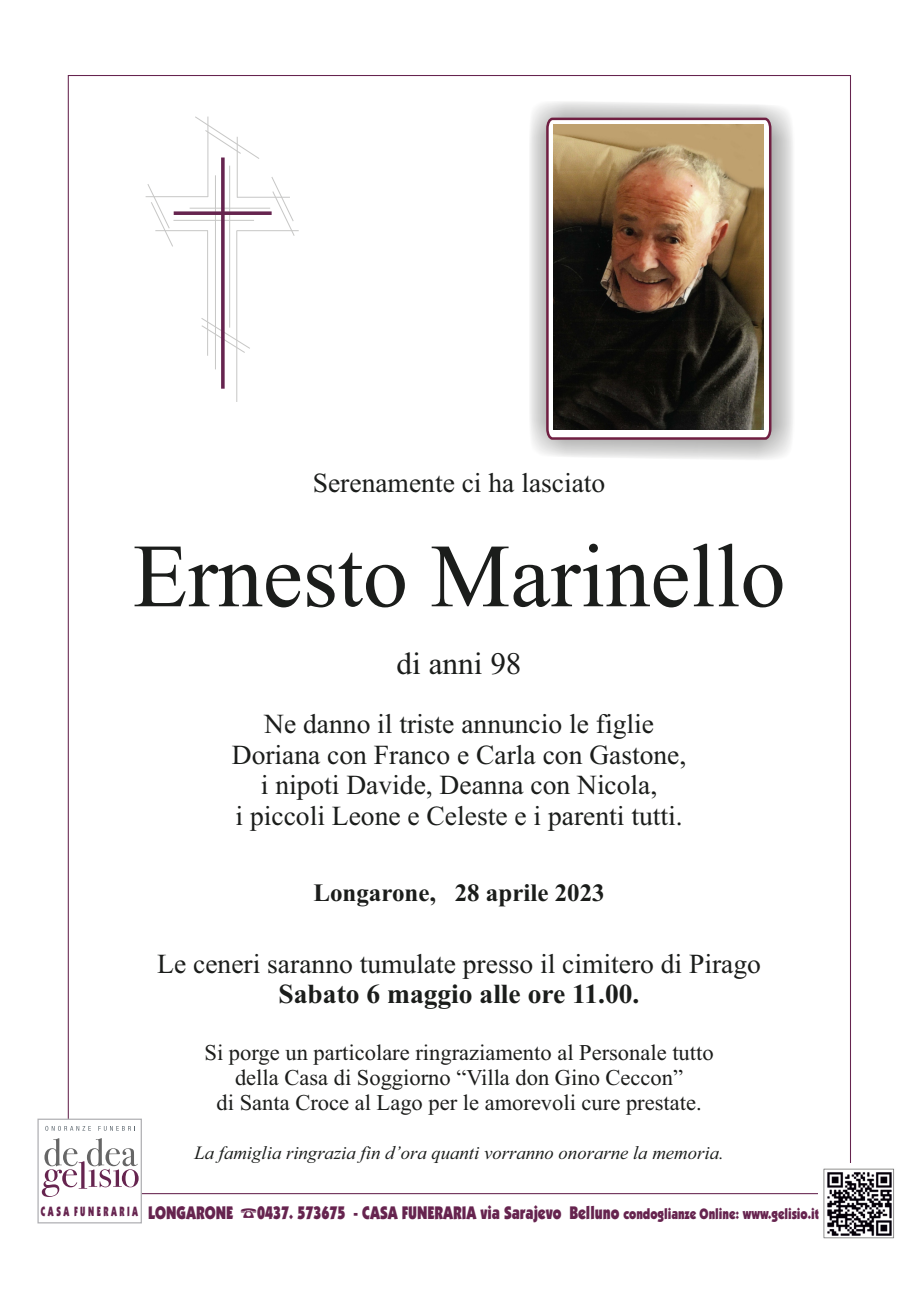
<style>
.page{position:relative;width:911px;height:1290px;background:#fff}
.page>*{position:absolute;margin:0;border:0;box-sizing:border-box;transform-origin:0 0}
.t1{font:90px "Times New Roman";color:#1b1d1b}
.t2{font:31.25px "Times New Roman";color:#1b1d1b}
.t3{font:27.5px/30.5px "Times New Roman";color:#1b1d1b;text-align:center}
.t4{font:700 27.5px "Times New Roman";color:#1b1d1b}
.t5{font:700 25px "Times New Roman";color:#1b1d1b}
.t6{font:22.5px/24.9px "Times New Roman";color:#1c1d1b;text-align:center}
.t7{font:italic 18.75px "Times New Roman";color:#1b1d1b}
.t8{font:900 18.12px "Kabel IT Cby BT";color:#66244f;scale:.79 1}
.t9{font:900 13.38px "Kabel IT Cby BT";letter-spacing:.305em;color:#66244f;scale:.62 1}
.s1{font-size:15px}
</style>
<div class="page">
<svg style="left:530px;top:102px;width:263px;height:358px;background:#d6d6d6"></svg>
<svg style="left:545px;top:116px;width:227px;height:325px"></svg>
<hr style="left:190px;top:208px;width:80px;height:1px;background:#c7c7c6">
<svg style="left:195px;top:116px;width:64px;height:44px"></svg>
<svg style="left:271px;top:177px;width:24px;height:59px"></svg>
<svg style="left:201px;top:317px;width:49px;height:36px"></svg>
<svg style="left:147px;top:184px;width:27px;height:63px"></svg>
<hr style="left:173px;top:220px;width:81px;height:1px;background:#c7c7c6">
<hr style="left:229px;top:166px;width:1px;height:162px;background:#c7c7c6">
<hr style="left:236px;top:231px;width:1px;height:171px;background:#c7c7c6">
<hr style="left:207px;top:231px;width:1px;height:125px;background:#c7c7c6">
<hr style="left:237px;top:230px;width:62px;height:1px;background:#c7c7c6">
<hr style="left:237px;top:137px;width:1px;height:60px;background:#c7c7c6">
<hr style="left:237px;top:197px;width:53px;height:1px;background:#c7c7c6">
<hr style="left:146px;top:196px;width:62px;height:1px;background:#c7c7c6">
<hr style="left:207px;top:117px;width:1px;height:80px;background:#c7c7c6">
<hr style="left:155px;top:230px;width:53px;height:1px;background:#c7c7c6">
<hr style="left:215px;top:175px;width:1px;height:194px;background:#c7c7c6">
<svg style="left:174px;top:211px;width:98px;height:4px"></svg>
<svg style="left:221px;top:157px;width:4px;height:232px"></svg>
<img style="left:823px;top:1168px;width:71px;height:71px">
<div style="left:37px;top:1118px;width:105px;height:105px;background:#fff;border:1px solid #b0b0b3"></div>
<svg style="left:42px;top:1138px;width:97px;height:59px"></svg>
<svg style="left:45px;top:1126px;width:46px;height:5px"></svg>
<svg style="left:98px;top:1126px;width:37px;height:5px"></svg>
<img style="left:554px;top:124px;width:209px;height:305px">
<p class="t3" style="left:313px;top:471px;width:294px">Serenamente ci ha lasciato</p>
<h1 class="t1" style="left:133px;top:544px;width:654px">Ernesto Marinello</h1>
<p class="t2" style="left:396px;top:653px;width:126px">di anni 98</p>
<p class="t3" style="left:232px;top:711px;width:456px">Ne danno il triste annuncio le figlie Doriana con Franco e Carla con Gastone, i nipoti Davide, Deanna con Nicola,<br>i piccoli Leone e Celeste e i parenti tutti.</p>
<p class="t5" style="left:313px;top:884px;width:293px">Longarone, 28 aprile 2023</p>
<p class="t3" style="left:157px;top:951px;width:605px">Le ceneri saranno tumulate presso il cimitero di Pirago</p>
<p class="t4" style="left:278px;top:985px;width:362px">Sabato 6 maggio alle ore 11.00.</p>
<p class="t6" style="left:204px;top:1042px;width:510px">Si porge un particolare ringraziamento al Personale tutto della Casa di Soggiorno “Villa don Gino Ceccon”<br>di Santa Croce al Lago per le amorevoli cure prestate.</p>
<p class="t7" style="left:194px;top:1146px;width:531px">La famiglia ringrazia fin d’ora quanti vorranno onorarne la memoria.</p>
<p class="t9" style="left:41px;top:1205px;width:158px">CASA FUNERARIA</p>
<p class="t8" style="left:148px;top:1205px;width:109px">LONGARONE</p>
<p class="t8" style="left:257px;top:1205px;width:712px">0437. 573675 - CASA FUNERARIA via Sarajevo Belluno <span class="s1">condoglianze Online: www.gelisio.it</span></p>
</div>
